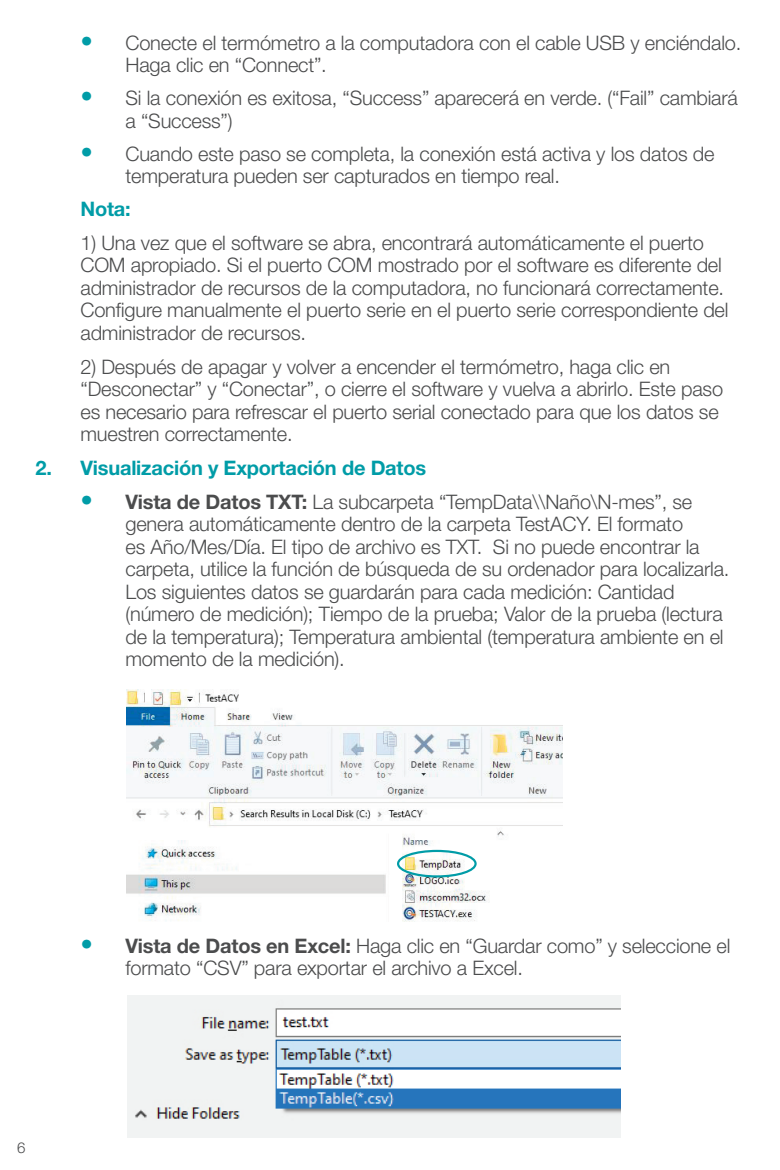
<style>
.page{position:relative;width:780px;height:1170px;background:#fff}
.page>*{position:absolute;margin:0;border:0;box-sizing:border-box;transform-origin:0 0}
.t1{font:300 20px/22.5px "Helvetica Neue LT Std";letter-spacing:-.01em;color:#4b4c4d}
.t2{font:700 20px "Helvetica Neue LT Std";letter-spacing:-.01em;color:#009ca7}
.t3{font:300 15px "Helvetica Neue LT Std";color:#4b4c4d}
.s1{font-weight:700;font-size:25px;color:#009ca7}
.s2{font-weight:700}
</style>
<div class="page">
<img style="left:126px;top:689px;width:436px;height:232px">
<div style="left:397px;top:849px;width:79px;height:28px;border:2px solid #009ca7;border-radius:50%"></div>
<img style="left:127px;top:995px;width:493px;height:141px">
<p class="t1" style="left:125px;top:31px;width:617px;text-indent:-45px"><span class="s1">•</span> Conecte el termómetro a la computadora con el cable USB y enciéndalo.<br>Haga clic en “Connect”.</p>
<p class="t1" style="left:125px;top:86px;width:614px;text-indent:-45px"><span class="s1">•</span> Si la conexión es exitosa, “Success” aparecerá en verde. (“Fail” cambiará a “Success”)</p>
<p class="t1" style="left:125px;top:142px;width:590px;text-indent:-45px"><span class="s1">•</span> Cuando este paso se completa, la conexión está activa y los datos de temperatura pueden ser capturados en tiempo real.</p>
<p class="t2" style="left:80px;top:196px;width:52px">Nota:</p>
<p class="t1" style="left:80px;top:231px;width:649px">1) Una vez que el software se abra, encontrará automáticamente el puerto COM apropiado. Si el puerto COM mostrado por el software es diferente del administrador de recursos de la computadora, no funcionará correctamente.<br>Configure manualmente el puerto serie en el puerto serie correspondiente del administrador de recursos.</p>
<p class="t1" style="left:80px;top:355px;width:644px">2) Después de apagar y volver a encender el termómetro, haga clic en “Desconectar” y “Conectar”, o cierre el software y vuelva a abrirlo. Este paso es necesario para refrescar el puerto serial conectado para que los datos se muestren correctamente.</p>
<p class="t2" style="left:35px;top:455px;width:392px">2. Visualización y Exportación de Datos</p>
<p class="t1" style="left:125px;top:490px;width:605px;text-indent:-45px"><span class="s1">•</span> <span class="s2">Vista de Datos TXT:</span> La subcarpeta “TempData\\Naño\N-mes”, se genera automáticamente dentro de la carpeta TestACY. El formato<br>es Año/Mes/Día. El tipo de archivo es TXT. Si no puede encontrar la carpeta, utilice la función de búsqueda de su ordenador para localizarla.<br>Los siguientes datos se guardarán para cada medición: Cantidad (número de medición); Tiempo de la prueba; Valor de la prueba (lectura de la temperatura); Temperatura ambiental (temperatura ambiente en el momento de la medición).</p>
<p class="t1" style="left:125px;top:933px;width:606px;text-indent:-45px"><span class="s1">•</span> <span class="s2">Vista de Datos en Excel:</span> Haga clic en “Guardar como” y seleccione el formato “CSV” para exportar el archivo a Excel.</p>
<p class="t3" style="left:17px;top:1138px;width:10px">6</p>
</div>
